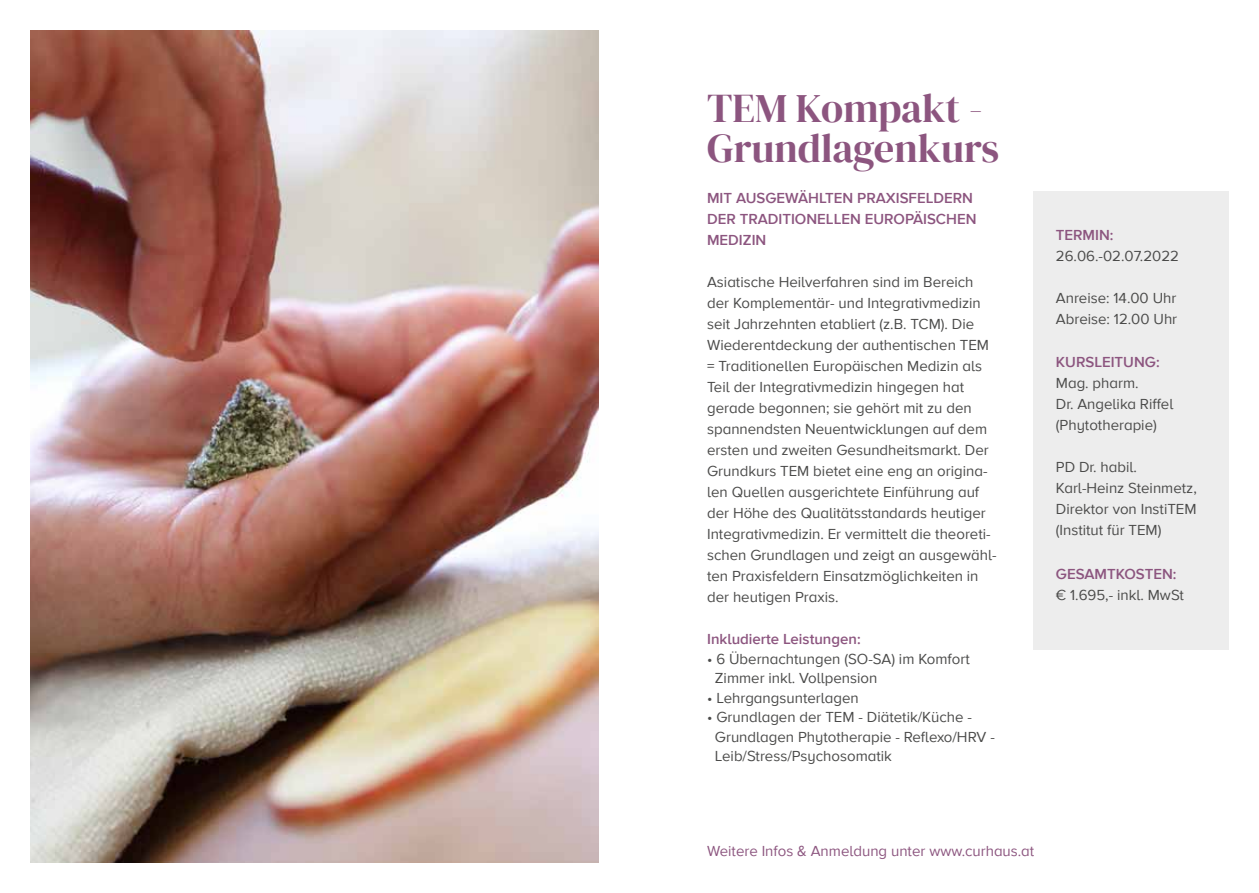
<style>
.page{position:relative;width:1259px;height:893px;background:#fff}
.page>*{position:absolute;margin:0;border:0;box-sizing:border-box;transform-origin:0 0}
.t1{font:40.5px/40.5px "DM Serif Display";color:#8c557f}
.t2{font:15px/21px "Proxima Nova A";color:#4a4a49}
.t3{font:600 15px/21px "Proxima Nova A";color:#8c557f}
.t4{font:15px "Proxima Nova A";color:#8c557f}
</style>
<div class="page">
<img style="left:31px;top:31px;width:568px;height:831px">
<div style="left:1033px;top:191px;width:196px;height:459px;background:#ededed"></div>
<h1 class="t1" style="left:707px;top:88px;width:293px">TEM Kompakt -<br>Grundlagenkurs</h1>
<p class="t3" style="left:707px;top:187px;width:271px">MIT AUSGEWÄHLTEN PRAXISFELDERN<br>DER TRADITIONELLEN EUROPÄISCHEN<br>MEDIZIN</p>
<p class="t2" style="left:707px;top:271px;width:291px">Asiatische Heilverfahren sind im Bereich der Komplementär- und Integrativmedizin seit Jahrzehnten etabliert (z.B. TCM). Die Wiederentdeckung der authentischen TEM = Traditionellen Europäischen Medizin als Teil der Integrativmedizin hingegen hat gerade begonnen; sie gehört mit zu den spannendsten Neuentwicklungen auf dem ersten und zweiten Gesundheitsmarkt. Der Grundkurs TEM bietet eine eng an origina&shy;len Quellen ausgerichtete Einführung auf der Höhe des Qualitätsstandards heutiger Integrativmedizin. Er vermittelt die theoreti&shy;schen Grundlagen und zeigt an ausgewähl&shy;ten Praxisfeldern Einsatzmöglichkeiten in der heutigen Praxis.</p>
<p class="t3" style="left:707px;top:628px;width:155px">Inkludierte Leistungen:</p>
<p class="t2" style="left:715px;top:648px;width:256px;line-height:19.5px;text-indent:-8px">• 6 Übernachtungen (SO-SA) im Komfort<br>Zimmer inkl. Vollpension</p>
<p class="t2" style="left:707px;top:687px;width:153px">• Lehrgangsunterlagen</p>
<p class="t2" style="left:715px;top:707px;width:281px;line-height:19.5px;text-indent:-8px">• Grundlagen der TEM - Diätetik/Küche -<br>Grundlagen Phytotherapie - Reflexo/HRV -<br>Leib/Stress/Psychosomatik</p>
<p class="t3" style="left:1056px;top:224px;width:59px">TERMIN:</p>
<p class="t2" style="left:1056px;top:244px;width:125px">26.06.-02.07.2022</p>
<p class="t2" style="left:1056px;top:286px;width:123px">Anreise: 14.00 Uhr<br>Abreise: 12.00 Uhr</p>
<p class="t3" style="left:1056px;top:351px;width:105px">KURSLEITUNG:</p>
<p class="t2" style="left:1056px;top:372px;width:119px">Mag. pharm.<br>Dr. Angelika Riffel (Phytotherapie)</p>
<p class="t2" style="left:1056px;top:456px;width:142px">PD Dr. habil.<br>Karl-Heinz Steinmetz,<br>Direktor von InstiTEM (Institut für TEM)</p>
<p class="t3" style="left:1056px;top:563px;width:122px">GESAMTKOSTEN:</p>
<p class="t2" style="left:1056px;top:583px;width:130px">€ 1.695,- inkl. MwSt</p>
<p class="t4" style="left:707px;top:840px;width:329px">Weitere Infos &amp; Anmeldung unter www.curhaus.at</p>
</div>
